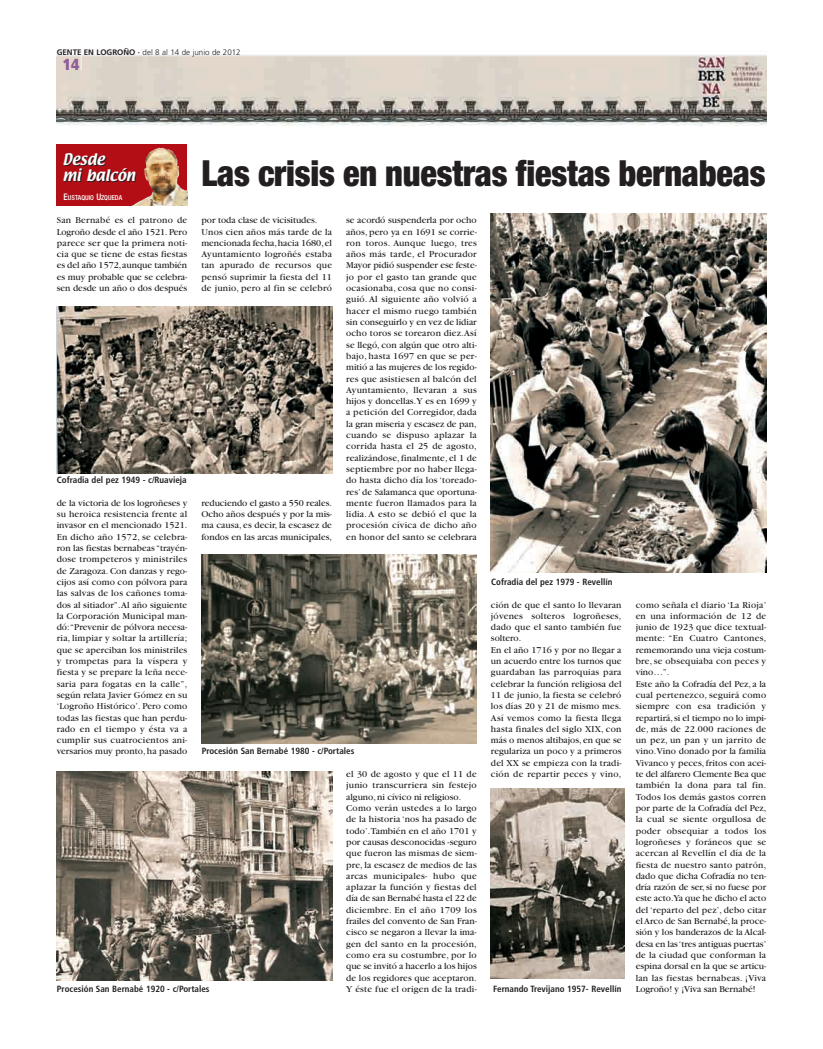
<style>
.page{position:relative;width:823px;height:1049px;background:#fff}
.page>*{position:absolute;margin:0;border:0;box-sizing:border-box;transform-origin:0 0}
.t1{font:900 condensed 36px "Helvetica Neue";letter-spacing:-.005em;color:#231f20;scale:.95 1}
.t2{font:900 condensed 16px "Frutiger";color:#8f5c98}
.t3{font:14px/16px "Textile";color:#fff}
.t4{font:9.5px/11.3px "Garamond";letter-spacing:.02em;color:#231f20;text-align:justify}
.t5{font:700 condensed 9px "Frutiger";color:#231f20}
.t6{font:300 8px "Frutiger";color:#231f20}
.t7{font:500 condensed 6.8px "Helvetica Neue";color:#fff}
.s1{font-weight:700}
.s2{font-size:9px}
</style>
<div class="page">
<img style="left:57px;top:55px;width:708px;height:71px">
<img style="left:57px;top:307px;width:275px;height:167px">
<div style="left:57px;top:145px;width:130px;height:61px;background:#b30e15"></div>
<img style="left:131px;top:148px;width:56px;height:58px">
<img style="left:57px;top:772px;width:275px;height:209px">
<img style="left:490px;top:788px;width:134px;height:191px">
<img style="left:201px;top:554px;width:275px;height:190px">
<img style="left:490px;top:214px;width:275px;height:359px">
<p class="t6" style="left:57px;top:49px;width:185px"><span class="s1">GENTE EN LOGROÑO ·</span> del 8 al 14 de junio de 2012</p>
<h2 class="t2" style="left:63px;top:58px;width:22px">14<sup>|</sup></h2>
<h3 class="t3" style="left:62px;top:152px;width:74px">Desde<br>mi balcón</h3>
<p class="t7" style="left:64px;top:195px;width:60px"><span class="s2">E</span>USTAQUIO <span class="s2">U</span>ZQUEDA</p>
<h1 class="t1" style="left:201px;top:161px;width:595px">Las crisis en nuestras fiestas bernabeas</h1>
<p class="t4" style="left:57px;top:215px;width:132px">San Bernabé es el patrono de Logroño desde el año 1521.Pero parece ser que la primera noti&shy;cia que se tiene de estas fiestas es del año 1572,aunque también es muy probable que se celebra&shy;sen desde un año o dos después</p>
<p class="t4" style="left:346px;top:215px;width:132px">se acordó suspenderla por ocho años, pero ya en 1691 se corrie&shy;ron toros. Aunque luego, tres años más tarde, el Procurador Mayor pidió suspender ese feste&shy;jo por el gasto tan grande que ocasionaba, cosa que no consi&shy;guió. Al siguiente año volvió a hacer el mismo ruego también sin conseguirlo y en vez de lidiar ocho toros se torearon diez.Así se llegó, con algún que otro alti&shy;bajo, hasta 1697 en que se per&shy;mitió a las mujeres de los regido&shy;res que asistiesen al balcón del Ayuntamiento, llevaran a sus hijos y doncellas.Y es en 1699 y a petición del Corregidor, dada la gran miseria y escasez de pan, cuando se dispuso aplazar la corrida hasta el 25 de agosto, realizándose, finalmente, el 1 de septiembre por no haber llega&shy;do hasta dicho día los ‘toreado&shy;res’ de Salamanca que oportuna&shy;mente fueron llamados para la lidia. A esto se debió el que la procesión cívica de dicho año en honor del santo se celebrara</p>
<p class="t4" style="left:201px;top:215px;width:132px;text-align:left">por toda clase de vicisitudes.<br>Unos cien años más tarde de la mencionada fecha,hacia 1680,el<br>Ayuntamiento logroñés estaba tan apurado de recursos que pensó suprimir la fiesta del 11 de junio, pero al fin se celebró</p>
<p class="t5" style="left:57px;top:476px;width:131px">Cofradia del pez 1949 - c/Ruavieja</p>
<p class="t4" style="left:57px;top:498px;width:132px">de la victoria de los logroñeses y su heroica resistencia frente al invasor en el mencionado 1521.<br>En dicho año 1572, se celebra&shy;ron las fiestas bernabeas “trayén&shy;dose trompeteros y ministriles de Zaragoza. Con danzas y rego&shy;cijos así como con pólvora para las salvas de los cañones toma&shy;dos al sitiador”.Al año siguiente la Corporación Municipal man&shy;dó:“Prevenir de pólvora necesa&shy;ria, limpiar y soltar la artillería; que se aperciban los ministriles y trompetas para la víspera y fiesta y se prepare la leña nece&shy;saria para fogatas en la calle”, según relata Javier Gómez en su ‘Logroño Histórico’. Pero como todas las fiestas que han perdu&shy;rado en el tiempo y ésta va a cumplir sus cuatrocientos ani&shy;versarios muy pronto, ha pasado</p>
<p class="t4" style="left:201px;top:498px;width:132px">reduciendo el gasto a 550 reales.<br>Ocho años después y por la mis&shy;ma causa, es decir, la escasez de fondos en las arcas municipales,</p>
<p class="t5" style="left:491px;top:578px;width:123px">Cofradia del pez 1979 - Revellín</p>
<p class="t4" style="left:490px;top:600px;width:132px;text-align:left">ción de que el santo lo llevaran jóvenes solteros logroñeses, dado que el santo también fue soltero.<br>En el año 1716 y por no llegar a un acuerdo entre los turnos que guardaban las parroquias para celebrar la función religiosa del<br>11 de junio, la fiesta se celebró los días 20 y 21 de mismo mes.<br>Así vemos como la fiesta llega hasta finales del siglo XIX, con más o menos altibajos, en que se regulariza un poco y a primeros del XX se empieza con la tradi&shy;ción de repartir peces y vino,</p>
<p class="t4" style="left:635px;top:600px;width:132px;text-align:left">como señala el diario ‘La Rioja’ en una información de 12 de junio de 1923 que dice textual&shy;mente: “En Cuatro Cantones, rememorando una vieja costum&shy;bre, se obsequiaba con peces y vino…”.<br>Este año la Cofradía del Pez, a la cual pertenezco, seguirá como siempre con esa tradición y repartirá,si el tiempo no lo impi&shy;de, más de 22.000 raciones de un pez, un pan y un jarrito de vino.Vino donado por la familia<br>Vivanco y peces, fritos con acei&shy;te del alfarero Clemente Bea que también la dona para tal fin.<br>Todos los demás gastos corren por parte de la Cofradía del Pez, la cual se siente orgullosa de poder obsequiar a todos los logroñeses y foráneos que se acercan al Revellín el día de la fiesta de nuestro santo patrón, dado que dicha Cofradía no ten&shy;dría razón de ser, si no fuese por este acto.Ya que he dicho el acto del ‘reparto del pez’, debo citar el Arco de San Bernabé,la proce&shy;sión y los banderazos de la Alcal&shy;desa en las ‘tres antiguas puertas’ de la ciudad que conforman la espina dorsal en la que se articu&shy;lan las fiestas bernabeas. ¡Viva<br>Logroño! y ¡Viva san Bernabé!</p>
<p class="t5" style="left:201px;top:748px;width:154px">Procesión San Bernabé 1980 - c/Portales</p>
<p class="t4" style="left:346px;top:769px;width:132px;text-align:left">el 30 de agosto y que el 11 de junio transcurriera sin festejo alguno,ni cívico ni religioso.<br>Como verán ustedes a lo largo de la historia ‘nos ha pasado de todo’.También en el año 1701 y por causas desconocidas -seguro que fueron las mismas de siem&shy;pre, la escasez de medios de las arcas municipales- hubo que aplazar la función y fiestas del día de san Bernabé hasta el 22 de diciembre. En el año 1709 los frailes del convento de San Fran&shy;cisco se negaron a llevar la ima&shy;gen del santo en la procesión, como era su costumbre, por lo que se invitó a hacerlo a los hijos de los regidores que aceptaron.<br>Y éste fue el origen de la tradi-</p>
<p class="t5" style="left:57px;top:985px;width:154px">Procesión San Bernabé 1920 - c/Portales</p>
<p class="t5" style="left:493px;top:985px;width:130px">Fernando Trevijano 1957- Revellín</p>
</div>
